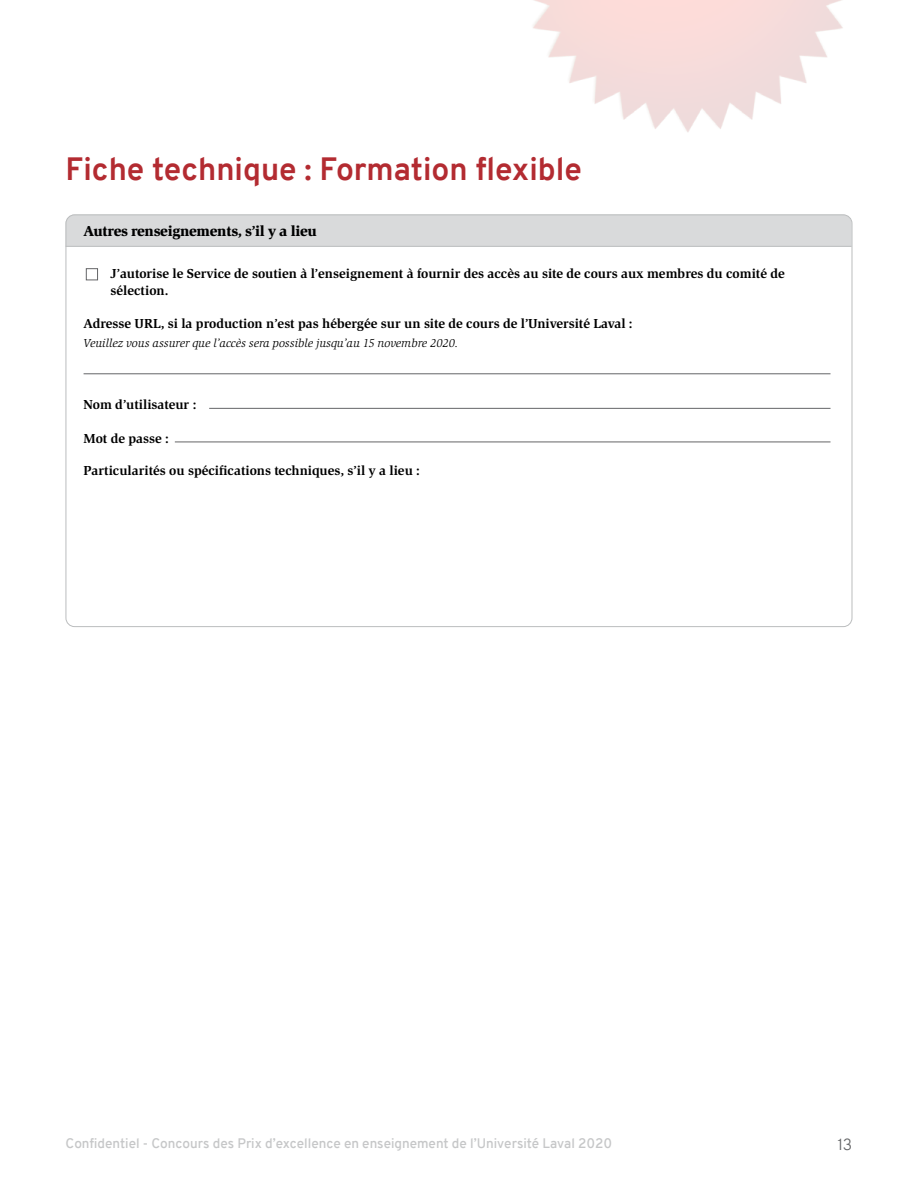
<style>
.page{position:relative;width:918px;height:1188px;background:#fff}
.page>*{position:absolute;margin:0;border:0;box-sizing:border-box;transform-origin:0 0}
.t1{font:700 31.5px "Overpass";color:#b32b31}
.t2{font:300 15.75px "Overpass";color:#646567}
.t3{font:900 15px "Slimbach Md ITC";letter-spacing:-.02em;color:#000}
.t4{font:700 13.5px/16.5px "Slimbach ITC";color:#000}
.t5{font:600 13.5px "Overpass";color:#c6c7c8}
.t6{font:italic 12px "Slimbach ITC";color:#000}
</style>
<div class="page">
<img style="left:533px;top:0;width:310px;height:132px">
<div style="left:66px;top:215px;width:786px;height:31px;background:#d9dadb"></div>
<hr style="left:66px;top:246px;width:786px;height:1px;background:#bbbdbe">
<hr style="left:209px;top:408px;width:622px;height:1px;background:#646567">
<hr style="left:175px;top:442px;width:656px;height:1px;background:#646567">
<hr style="left:84px;top:373px;width:747px;height:1px;background:#646567">
<div style="left:86px;top:268px;width:12px;height:12px;border:1px solid #646567"></div>
<h1 class="t1" style="left:66px;top:146px;width:518px">Fiche technique : Formation flexible</h1>
<p class="t3" style="left:84px;top:223px;width:235px">Autres renseignements, s’il y a lieu</p>
<p class="t4" style="left:111px;top:266px;width:676px">J’autorise le Service de soutien à l’enseignement à fournir des accès au site de cours aux membres du comité de sélection.</p>
<p class="t4" style="left:84px;top:315px;width:551px">Adresse URL, si la production n’est pas hébergée sur un site de cours de l’Université Laval :</p>
<p class="t6" style="left:84px;top:336px;width:376px">Veuillez vous assurer que l’accès sera possible jusqu’au 15 novembre 2020.</p>
<p class="t4" style="left:84px;top:396px;width:114px">Nom d’utilisateur :</p>
<p class="t4" style="left:84px;top:431px;width:87px">Mot de passe :</p>
<p class="t4" style="left:84px;top:462px;width:338px">Particularités ou spécifications techniques, s’il y a lieu :</p>
<p class="t5" style="left:66px;top:1134px;width:548px">Confidentiel - Concours des Prix d’excellence en enseignement de l’Université Laval 2020</p>
<p class="t2" style="left:838px;top:1133px;width:16px">13</p>
</div>
